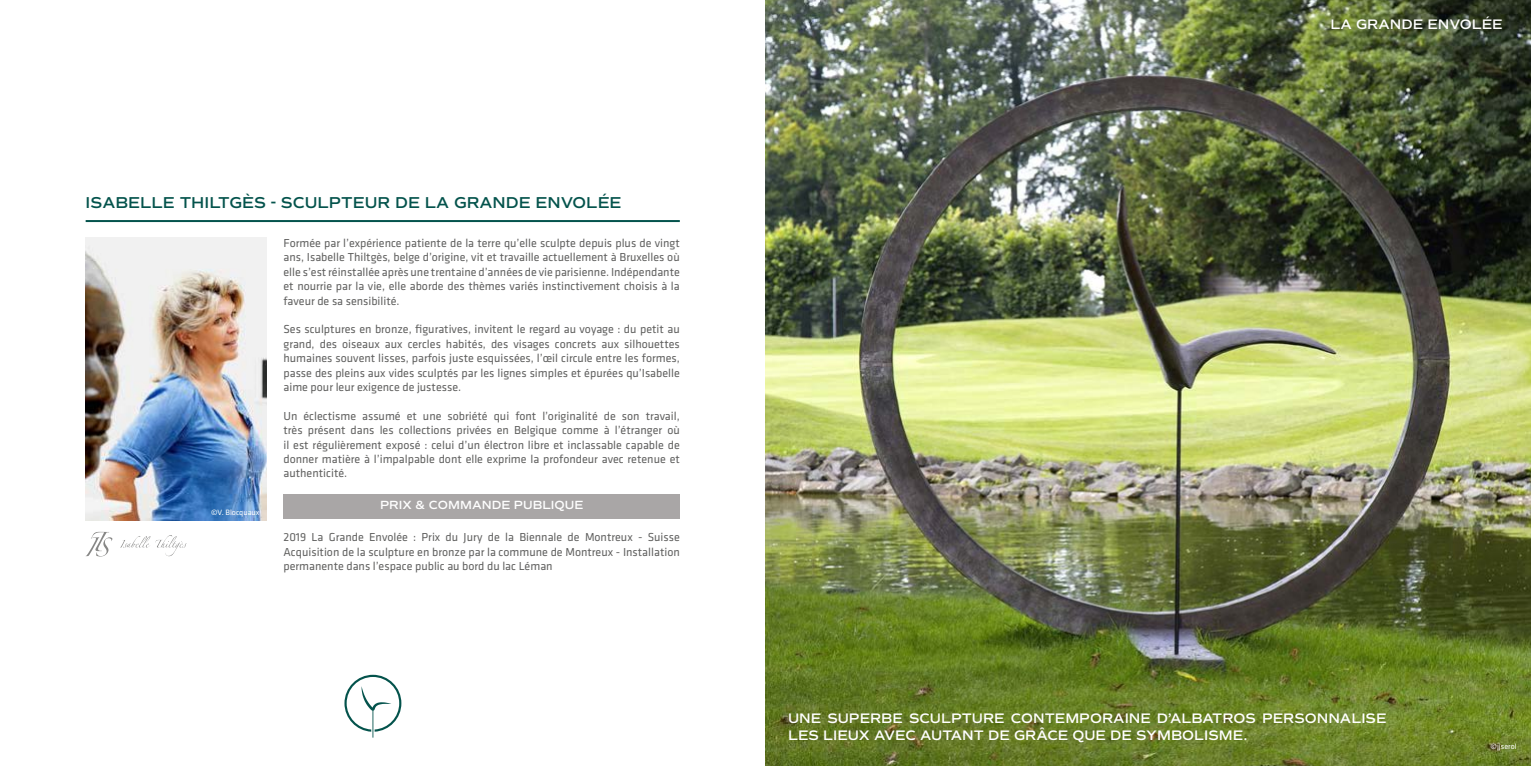
<style>
.page{position:relative;width:1531px;height:766px;background:#fff}
.page>*{position:absolute;margin:0;border:0;box-sizing:border-box;transform-origin:0 0}
.t1{font:600 16px "Commuters Sans";color:#04534c}
.t2{font:600 14px/16.8px "Commuters Sans";color:#fff}
.t3{font:12px/14.4px "Klavika Basic";color:#616160;text-align:justify}
.t4{font:600 12px "Commuters Sans";color:#fff}
.t5{font:8px "Klavika Basic";color:#fff}
</style>
<div class="page">
<svg style="left:344px;top:674px;width:57px;height:63px"></svg>
<img style="left:765px;top:0;width:766px;height:765px">
<hr style="left:86px;top:220px;width:594px;height:2px;background:#04534c">
<img style="left:86px;top:238px;width:180px;height:282px">
<svg style="left:86px;top:531px;width:26px;height:25px"></svg>
<svg style="left:120px;top:535px;width:67px;height:21px"></svg>
<div style="left:283px;top:493px;width:397px;height:25px;background:#a9a6a6"></div>
<h1 class="t1" style="left:86px;top:193px;width:537px">ISABELLE THILTGÈS - SCULPTEUR DE LA GRANDE ENVOLÉE</h1>
<p class="t3" style="left:283px;top:235px;width:398px">Formée par l’expérience patiente de la terre qu’elle sculpte depuis plus de vingt ans, Isabelle Thiltgès, belge d’origine, vit et travaille actuellement à Bruxelles où elle s’est réinstallée après une trentaine d’années de vie parisienne. Indépendante et nourrie par la vie, elle aborde des thèmes variés instinctivement choisis à la faveur de sa sensibilité.</p>
<p class="t3" style="left:283px;top:321px;width:398px">Ses sculptures en bronze, figuratives, invitent le regard au voyage : du petit au grand, des oiseaux aux cercles habités, des visages concrets aux silhouettes humaines souvent lisses, parfois juste esquissées, l’œil circule entre les formes, passe des pleins aux vides sculptés par les lignes simples et épurées qu’Isabelle aime pour leur exigence de justesse.</p>
<p class="t3" style="left:283px;top:408px;width:398px">Un éclectisme assumé et une sobriété qui font l’originalité de son travail, très présent dans les collections privées en Belgique comme à l’étranger où il est régulièrement exposé : celui d’un électron libre et inclassable capable de donner matière à l’impalpable dont elle exprime la profondeur avec retenue et authenticité.</p>
<p class="t5" style="left:211px;top:506px;width:50px">©V. Blocquaux</p>
<p class="t4" style="left:380px;top:497px;width:205px">PRIX &amp; COMMANDE PUBLIQUE</p>
<p class="t3" style="left:283px;top:529px;width:398px">2019 La Grande Envolée : Prix du Jury de la Biennale de Montreux - Suisse Acquisition de la sculpture en bronze par la commune de Montreux - Installation permanente dans l’espace public au bord du lac Léman</p>
<p class="t2" style="left:1330px;top:16px;width:174px">LA GRANDE ENVOLÉE</p>
<p class="t2" style="left:788px;top:710px;width:600px">UNE SUPERBE SCULPTURE CONTEMPORAINE D’ALBATROS PERSONNALISE<br>LES LIEUX AVEC AUTANT DE GRÂCE QUE DE SYMBOLISME.</p>
<p class="t5" style="left:1490px;top:740px;width:28px">©jjserol</p>
</div>
